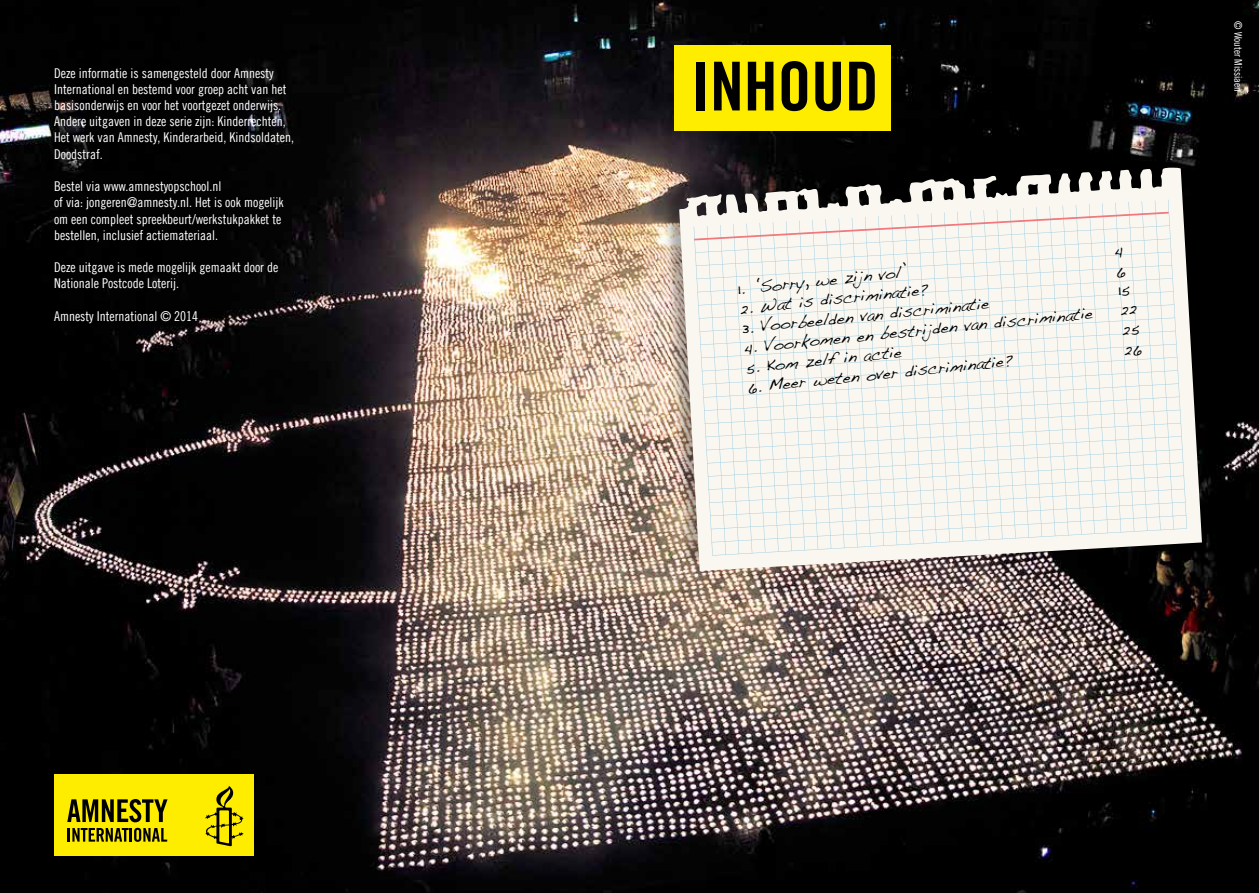
<style>
.page{position:relative;width:1259px;height:893px;background:#fff}
.page>*{position:absolute;margin:0;border:0;box-sizing:border-box;transform-origin:0 0}
.t1{font:67.5px "Amnesty Trade Gothic Bd Cn 20";color:#000}
.t2{font:16.5px "Handwriting Dakota";color:#000}
.t3{font:13.5px/16.2px "Amnesty Trade Gothic Cn 18";color:#fff}
.t4{font:10.5px "Amnesty Trade Gothic Cn 18";color:#fff}
</style>
<div class="page">
<img style="left:0;top:0;width:1259px;height:893px">
<div style="left:674px;top:45px;width:217px;height:86px;background:#ffed00"></div>
<div style="left:54px;top:774px;width:200px;height:81px;background:#ffed00"></div>
<svg style="left:68px;top:828px;width:99px;height:14px"></svg>
<svg style="left:67px;top:799px;width:100px;height:23px"></svg>
<svg style="left:205px;top:786px;width:39px;height:60px"></svg>
<div style="left:662px;top:148px;width:538px;height:419px;background:#000;opacity:.3"></div>
<svg style="left:679px;top:167px;width:523px;height:404px"></svg>
<svg style="left:693px;top:200px;width:494px;height:356px"></svg>
<p class="t3" style="left:54px;top:65px;width:241px">Deze informatie is samengesteld door Amnesty International en bestemd voor groep acht van het basisonderwijs en voor het voortgezet onderwijs.<br>Andere uitgaven in deze serie zijn: Kinderrechten, Het werk van Amnesty, Kinderarbeid, Kindsoldaten, Doodstraf.</p>
<p class="t3" style="left:54px;top:178px;width:231px">Bestel via www.amnestyopschool.nl<br>of via: jongeren@amnesty.nl. Het is ook mogelijk om een compleet spreekbeurt/werkstukpakket te bestellen, inclusief actiemateriaal.</p>
<p class="t3" style="left:54px;top:259px;width:226px">Deze uitgave is mede mogelijk gemaakt door de<br>Nationale Postcode Loterij.</p>
<p class="t3" style="left:54px;top:308px;width:146px">Amnesty International © 2014</p>
<h1 class="t1" style="left:691px;top:45px;width:189px">INHOUD</h1>
<p class="t2" style="left:736px;top:279px;width:171px;rotate:-6deg">1. ‘Sorry, we zijn vol’</p>
<p class="t2" style="left:738px;top:299px;width:192px;rotate:-6deg">2. Wat is discriminatie?</p>
<p class="t2" style="left:740px;top:319px;width:250px;rotate:-6deg">3. Voorbeelden van discriminatie</p>
<p class="t2" style="left:742px;top:339px;width:353px;rotate:-6deg">4. Voorkomen en bestrijden van discriminatie</p>
<p class="t2" style="left:744px;top:358px;width:159px;rotate:-6deg">5. Kom zelf in actie</p>
<p class="t2" style="left:746px;top:378px;width:269px;rotate:-6deg">6. Meer weten over discriminatie?</p>
<p class="t4" style="left:1244px;top:21px;width:72px;rotate:90deg">© Wouter Missiaen</p>
</div>
